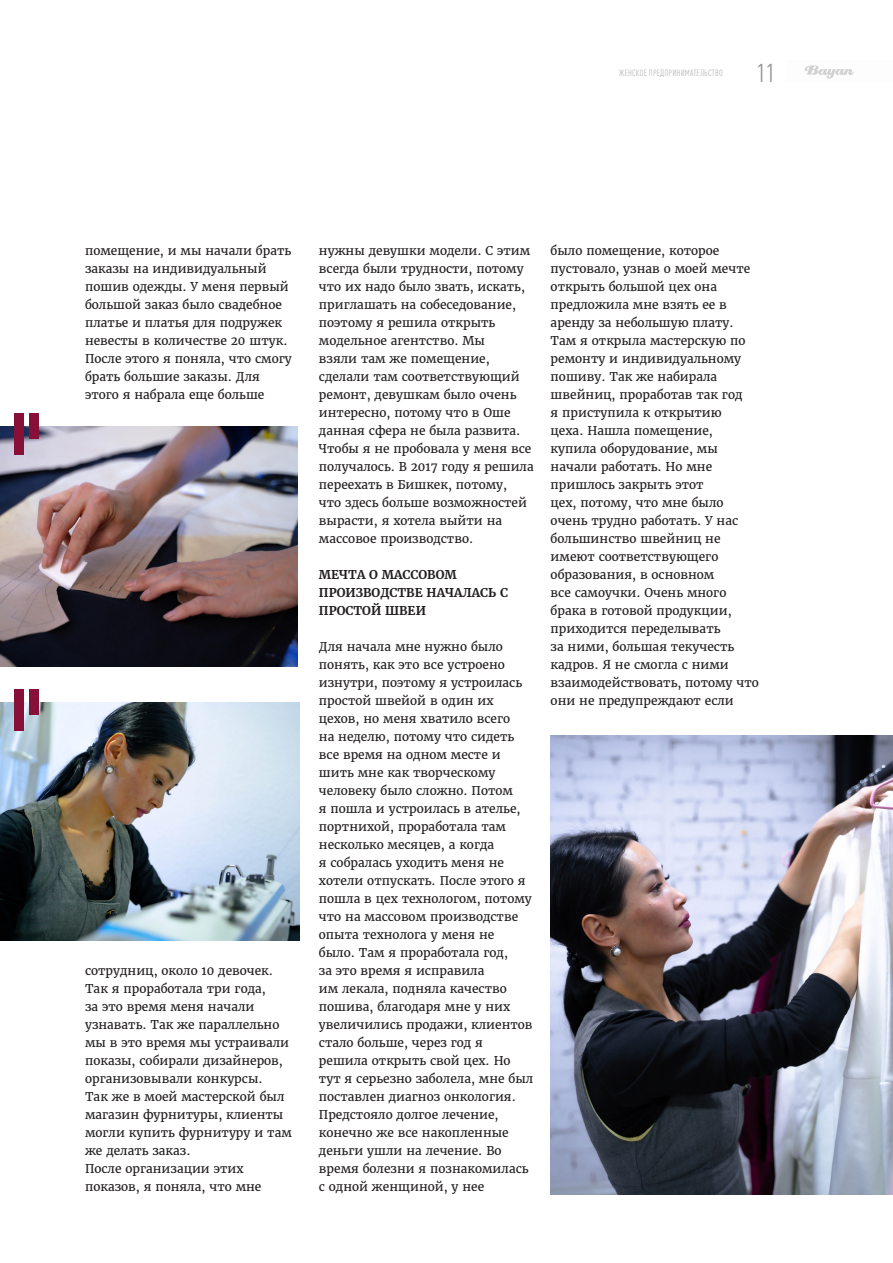
<style>
.page{position:relative;width:893px;height:1263px;background:#fff}
.page>*{position:absolute;margin:0;border:0;box-sizing:border-box;transform-origin:0 0}
.t1{font:condensed 25.5px "DIN Pro";color:#939598}
.t2{font:12px/18px "Merriweather";color:#231f20}
.t3{font:700 12px/18px "Merriweather";color:#231f20}
.t4{font:condensed 9px "DIN Pro";letter-spacing:.02em;color:#b8b9bc}
</style>
<div class="page">
<img style="left:0;top:426px;width:297px;height:240px">
<div style="left:14px;top:413px;width:9px;height:42px;background:#871039"></div>
<div style="left:29px;top:413px;width:10px;height:26px;background:#871039"></div>
<img style="left:0;top:702px;width:299px;height:239px">
<div style="left:14px;top:689px;width:9px;height:42px;background:#871039"></div>
<div style="left:29px;top:689px;width:10px;height:26px;background:#871039"></div>
<img style="left:551px;top:736px;width:342px;height:459px">
<img style="left:804px;top:65px;width:50px;height:14px">
<p class="t4" style="left:619px;top:67px;width:106px">ЖЕНСКОЕ ПРЕДПРИНИМАТЕЛЬСТВО</p>
<h1 class="t1" style="left:757px;top:54px;width:20px">11</h1>
<p class="t2" style="left:85px;top:242px;width:208px">помещение, и мы начали брать заказы на индивидуальный пошив одежды. У меня первый большой заказ было свадебное платье и платья для подружек невесты в количестве 20 штук.<br>После этого я поняла, что смогу брать большие заказы. Для этого я набрала еще больше</p>
<p class="t2" style="left:85px;top:962px;width:208px">сотрудниц, около 10 девочек.<br>Так я проработала три года,<br>за это время меня начали узнавать. Так же параллельно мы в это время мы устраивали показы, собирали дизайнеров, организовывали конкурсы.<br>Так же в моей мастерской был магазин фурнитуры, клиенты могли купить фурнитуру и там же делать заказ.</p>
<p class="t2" style="left:85px;top:1160px;width:178px">После организации этих показов, я поняла, что мне</p>
<p class="t2" style="left:319px;top:242px;width:216px">нужны девушки модели. С этим всегда были трудности, потому что их надо было звать, искать, приглашать на собеседование, поэтому я решила открыть модельное агентство. Мы<br>взяли там же помещение, сделали там соответствующий ремонт, девушкам было очень интересно, потому что в Оше данная сфера не была развита.<br>Чтобы я не пробовала у меня все получалось. В 2017 году я решила переехать в Бишкек, потому,<br>что здесь больше возможностей вырасти, я хотела выйти на массовое производство.</p>
<p class="t3" style="left:319px;top:566px;width:191px">МЕЧТА О МАССОВОМ<br>ПРОИЗВОДСТВЕ НАЧАЛАСЬ С<br>ПРОСТОЙ ШВЕИ</p>
<p class="t2" style="left:319px;top:638px;width:216px">Для начала мне нужно было понять, как это все устроено изнутри, поэтому я устроилась простой швейой в один их цехов, но меня хватило всего<br>на неделю, потому что сидеть все время на одном месте и шить мне как творческому человеку было сложно. Потом<br>я пошла и устроилась в ателье, портнихой, проработала там несколько месяцев, а когда<br>я собралась уходить меня не хотели отпускать. После этого я пошла в цех технологом, потому что на массовом производстве опыта технолога у меня не было. Там я проработала год,<br>за это время я исправила<br>им лекала, подняла качество пошива, благодаря мне у них увеличились продажи, клиентов стало больше, через год я решила открыть свой цех. Но тут я серьезно заболела, мне был поставлен диагноз онкология.<br>Предстояло долгое лечение, конечно же все накопленные деньги ушли на лечение. Во время болезни я познакомилась с одной женщиной, у нее</p>
<p class="t2" style="left:551px;top:242px;width:210px">было помещение, которое пустовало, узнав о моей мечте открыть большой цех она предложила мне взять ее в аренду за небольшую плату.<br>Там я открыла мастерскую по ремонту и индивидуальному пошиву. Так же набирала швейниц, проработав так год<br>я приступила к открытию<br>цеха. Нашла помещение, купила оборудование, мы начали работать. Но мне пришлось закрыть этот<br>цех, потому, что мне было очень трудно работать. У нас большинство швейниц не имеют соответствующего образования, в основном<br>все самоучки. Очень много брака в готовой продукции, приходится переделывать<br>за ними, большая текучесть кадров. Я не смогла с ними взаимодействовать, потому что они не предупреждают если</p>
</div>
